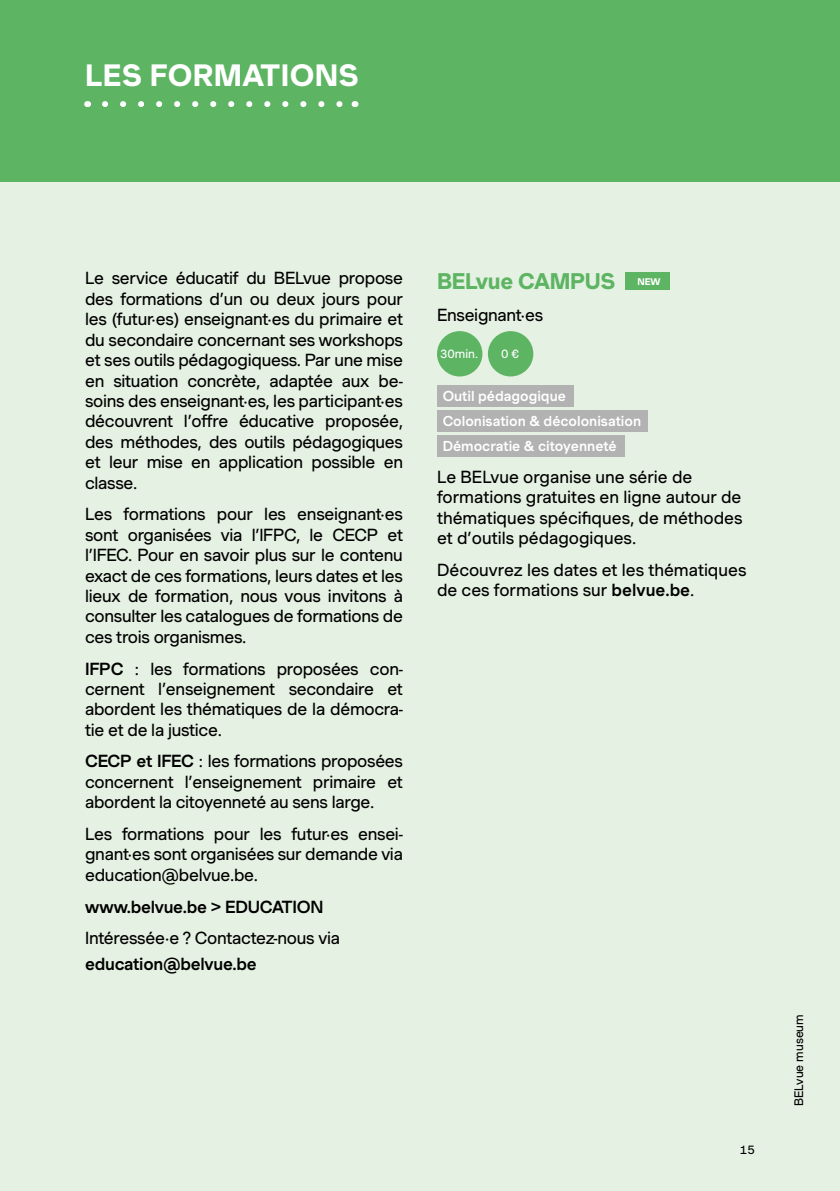
<style>
.page{position:relative;width:840px;height:1191px;background:#fff}
.page>*{position:absolute;margin:0;border:0;box-sizing:border-box;transform-origin:0 0}
.t1{font:30px "Muoto Bold 3";letter-spacing:.01em;color:#fff}
.t2{font:22px "Muoto Bold 3";letter-spacing:-.015em;color:#5db463}
.t3{font:17px/20.4px "Muoto Regular 3";letter-spacing:-.015em;color:#000;text-align:justify}
.t4{font:17px "Muoto Medium 2";letter-spacing:-.015em;color:#000}
.t5{font:14px/24.8px "Muoto Medium 2";color:#fff}
.t6{font:12px "Muoto Regular 5";color:#000}
.t7{font:12px "Muoto Regular 3";color:#fff}
.t8{font:12px "Muoto Regular 3";color:#000}
.t9{font:9.4px "Muoto Bold 3";color:#fff}
.s1{font-family:"Muoto Medium 2"}
</style>
<div class="page">
<div style="left:0;top:0;width:839px;height:1191px;background:#e5f1e2"></div>
<div style="left:437px;top:331px;width:45px;height:45px;background:#5db463;border-radius:50%"></div>
<div style="left:487px;top:331px;width:46px;height:45px;background:#5db463;border-radius:50%"></div>
<div style="left:437px;top:385px;width:136px;height:22px;background:#b3b2b2"></div>
<div style="left:437px;top:410px;width:209px;height:22px;background:#b3b2b2"></div>
<div style="left:437px;top:435px;width:187px;height:21px;background:#b3b2b2"></div>
<div style="left:0;top:0;width:839px;height:181px;background:#5db463"></div>
<svg style="left:105px;top:101px;width:238px;height:6px"></svg>
<div style="left:625px;top:272px;width:44px;height:18px;background:#5db463"></div>
<h1 class="t1" style="left:85px;top:52px;width:275px">LES FORMATIONS</h1>
<p class="t3" style="left:85px;top:268px;width:319px">Le service éducatif du BELvue propose des formations d’un ou deux jours pour les (futur·es) enseignant·es du primaire et du secondaire concernant ses workshops et ses outils pédagogiquess. Par une mise en situation concrète, adaptée aux be&shy;soins des enseignant·es, les participant·es découvrent l’offre éducative proposée, des méthodes, des outils pédagogiques et leur mise en application possible en classe.</p>
<p class="t3" style="left:85px;top:504px;width:319px">Les formations pour les enseignant·es sont organisées via l’IFPC, le CECP et l’IFEC. Pour en savoir plus sur le contenu exact de ces formations, leurs dates et les lieux de formation, nous vous invitons à consulter les catalogues de formations de ces trois organismes.</p>
<p class="t3" style="left:85px;top:658px;width:319px"><span class="s1">IFPC</span> : les formations proposées con&shy;cernent l’enseignement secondaire et abordent les thématiques de la démocra&shy;tie et de la justice.</p>
<p class="t3" style="left:85px;top:751px;width:319px"><span class="s1">CECP et IFEC</span> : les formations proposées concernent l’enseignement primaire et abordent la citoyenneté au sens large.</p>
<p class="t3" style="left:85px;top:823px;width:319px">Les formations pour les futur·es ensei&shy;gnant·es sont organisées sur demande via education@belvue.be.</p>
<p class="t4" style="left:85px;top:894px;width:240px">www.belvue.be &gt; EDUCATION</p>
<p class="t3" style="left:85px;top:927px;width:256px">Intéressée·e ? Contactez-nous via</p>
<p class="t4" style="left:85px;top:951px;width:173px">education@belvue.be</p>
<p class="t2" style="left:437px;top:265px;width:180px">BELvue CAMPUS</p>
<p class="t3" style="left:437px;top:304px;width:108px">Enseignant·es</p>
<p class="t7" style="left:440px;top:345px;width:39px">30min.</p>
<p class="t7" style="left:500px;top:345px;width:19px">0 €</p>
<p class="t5" style="left:442px;top:383px;width:200px">Outil pédagogique<br>Colonisation &amp; décolonisation<br>Démocratie &amp; citoyenneté</p>
<p class="t3" style="left:437px;top:466px;width:307px;text-align:left">Le BELvue organise une série de formations gratuites en ligne autour de thématiques spécifiques, de méthodes et d’outils pédagogiques.</p>
<p class="t3" style="left:437px;top:559px;width:311px">Découvrez les dates et les thématiques de ces formations sur <span class="s1">belvue.be</span>.</p>
<p class="t9" style="left:637px;top:274px;width:25px">NEW</p>
<p class="t8" style="left:739px;top:1141px;width:16px">15</p>
<p class="t6" style="left:789px;top:1106px;width:93px;rotate:-90deg">BELvue museum</p>
</div>
